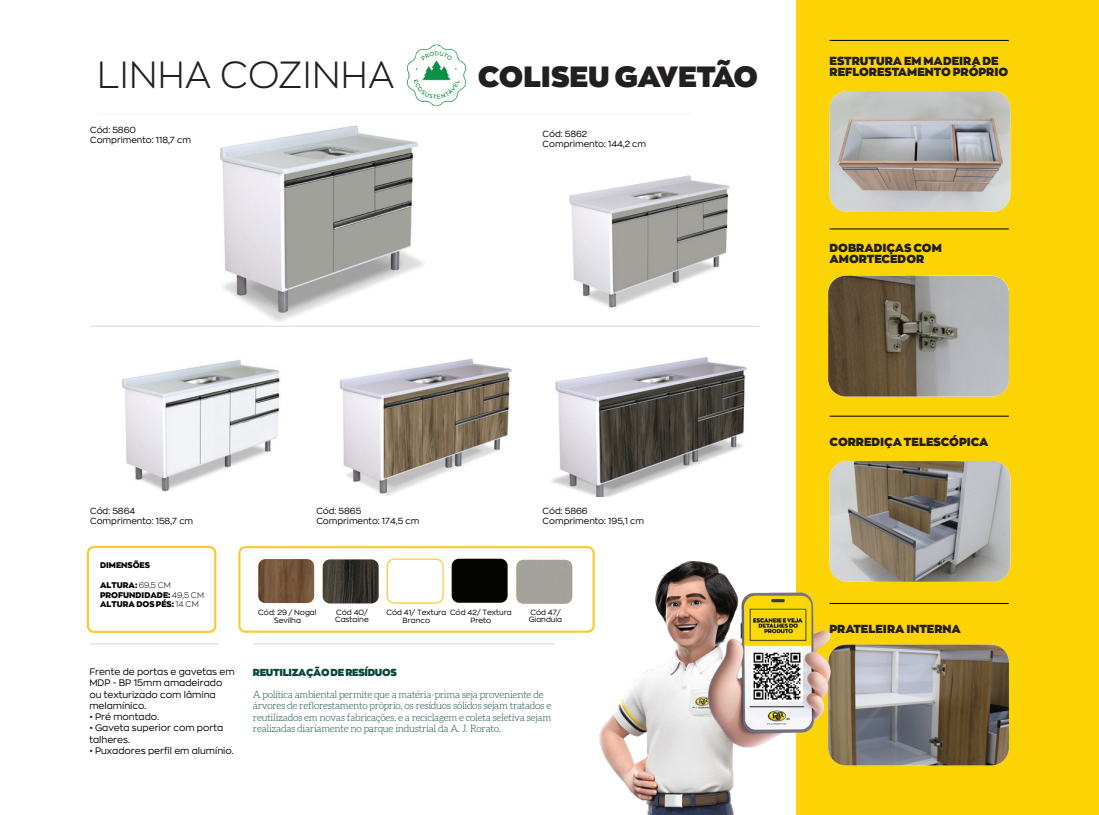
<style>
.page{position:relative;width:1099px;height:815px;background:#fff}
.page>*{position:absolute;margin:0;border:0;box-sizing:border-box;transform-origin:0 0}
.t1{font:300 37.5px "Zona Pro";letter-spacing:.01em;color:#231f20}
.t2{font:900 28.75px "Zona Pro";color:#231f20}
.t3{font:900 11.5px/11.6px "Zona Pro";color:#231f20}
.t4{font:300 10px/11.2px "Aleo";letter-spacing:-.03em;color:#0a483d}
.t5{font:900 10px "Zona Pro";letter-spacing:-.03em;color:#0a483d}
.t6{font:9.38px/11.2px "Zona Pro";color:#040503}
.t7{font:8.75px/10px "Zona Pro";color:#040503}
.t8{font:900 8.12px/9.8px "Zona Pro";color:#040503}
.t9{font:7.5px/7.5px "Zona Pro";color:#040503;text-align:center}
.s1{font-weight:300}
</style>
<div class="page">
<div style="left:797px;top:0;width:301px;height:815px;background:#fcd406"></div>
<hr style="left:97px;top:114px;width:596px;height:1px;background:#f3f6f7">
<hr style="left:253px;top:643px;width:302px;height:1px;background:#d7d7d5">
<img style="left:406px;top:44px;width:61px;height:63px">
<img style="left:829px;top:91px;width:181px;height:121px">
<hr style="left:829px;top:40px;width:179px;height:1px;background:#000">
<hr style="left:829px;top:228px;width:179px;height:1px;background:#000">
<hr style="left:90px;top:643px;width:129px;height:1px;background:#d7d7d5">
<div style="left:87px;top:546px;width:129px;height:87px;border:2px solid #fbca2a;border-radius:6px"></div>
<img style="left:258px;top:559px;width:56px;height:44px">
<img style="left:323px;top:559px;width:55px;height:44px">
<img style="left:388px;top:559px;width:55px;height:44px">
<div style="left:386px;top:558px;width:57px;height:46px;border:1px solid #fcc93d;border-radius:7px"></div>
<div style="left:451px;top:559px;width:56px;height:44px;background:#040503"></div>
<div style="left:516px;top:560px;width:56px;height:44px;background:#a3a39c"></div>
<hr style="left:829px;top:416px;width:179px;height:1px;background:#000">
<hr style="left:829px;top:603px;width:179px;height:1px;background:#000">
<img style="left:212px;top:125px;width:216px;height:201px">
<hr style="left:90px;top:326px;width:669px;height:1px;background:#d7d7d5">
<img style="left:569px;top:175px;width:161px;height:133px">
<img style="left:122px;top:360px;width:158px;height:132px">
<img style="left:340px;top:358px;width:172px;height:138px">
<img style="left:551px;top:357px;width:196px;height:139px">
<img style="left:828px;top:276px;width:180px;height:121px">
<img style="left:829px;top:461px;width:181px;height:121px">
<img style="left:837px;top:645px;width:171px;height:120px">
<div style="left:238px;top:546px;width:356px;height:87px;border:2px solid #fbca2a;border-radius:6px"></div>
<img style="left:594px;top:559px;width:243px;height:256px">
<img style="left:751px;top:650px;width:52px;height:52px">
<h1 class="t1" style="left:97px;top:50px;width:298px">LINHA COZINHA</h1>
<h2 class="t2" style="left:478px;top:57px;width:282px">COLISEU GAVETÃO</h2>
<p class="t3" style="left:829px;top:54px;width:180px">ESTRUTURA EM MADEIRA DE<br>REFLORESTAMENTO PRÓPRIO</p>
<p class="t7" style="left:90px;top:125px;width:102px">Cód: 5860<br>Comprimento: 118,7 cm</p>
<p class="t7" style="left:542px;top:128px;width:105px">Cód: 5862<br>Comprimento: 144,2 cm</p>
<p class="t7" style="left:90px;top:506px;width:104px">Cód: 5864<br>Comprimento: 158,7 cm</p>
<p class="t7" style="left:316px;top:506px;width:104px">Cód: 5865<br>Comprimento: 174,5 cm</p>
<p class="t7" style="left:542px;top:506px;width:103px">Cód: 5866<br>Comprimento: 195,1 cm</p>
<p class="t8" style="left:100px;top:560px;width:51px">DIMENSÕES</p>
<p class="t8" style="left:100px;top:580px;width:106px">ALTURA: <span class="s1">69,5 CM<br></span>PROFUNDIDADE: <span class="s1">49,5 CM<br></span>ALTURA DOS PÉS: <span class="s1">14 CM</span></p>
<p class="t6" style="left:89px;top:666px;width:147px">Frente de portas e gavetas em<br>MDP - BP 15mm amadeirado ou texturizado com lâmina melamínico.</p>
<p class="t6" style="left:89px;top:711px;width:71px">• Pré montado.</p>
<p class="t6" style="left:89px;top:722px;width:135px">• Gaveta superior com porta talheres.</p>
<p class="t6" style="left:89px;top:745px;width:146px">• Puxadores perfil em alumínio.</p>
<p class="t9" style="left:258px;top:608px;width:60px">Cód: 29 / Nogal<br>Sevilha</p>
<p class="t9" style="left:335px;top:608px;width:35px;text-align:left">Cód 40/<br>Castaine</p>
<p class="t9" style="left:386px;top:608px;width:61px">Cód 41/ Textura<br>Branco</p>
<p class="t9" style="left:450px;top:608px;width:63px">Cód 42/ Textura<br>Preto</p>
<p class="t9" style="left:529px;top:608px;width:35px;text-align:left">Cód 47/<br>Gianduia</p>
<p class="t5" style="left:253px;top:665px;width:145px">REUTILIZAÇÃO DE RESÍDUOS</p>
<p class="t4" style="left:253px;top:690px;width:300px">A política ambiental permite que a matéria-prima seja proveniente de árvores de reflorestamento próprio, os resíduos sólidos sejam tratados e reutilizados em novas fabricações, e a reciclagem e coleta seletiva sejam realizadas diariamente no parque industrial da A. J. Rorato.</p>
<p class="t3" style="left:829px;top:242px;width:114px">DOBRADIÇAS COM<br>AMORTECEDOR</p>
<p class="t3" style="left:829px;top:435px;width:161px">CORREDIÇA TELESCÓPICA</p>
<p class="t3" style="left:829px;top:623px;width:133px">PRATELEIRA INTERNA</p>
</div>
